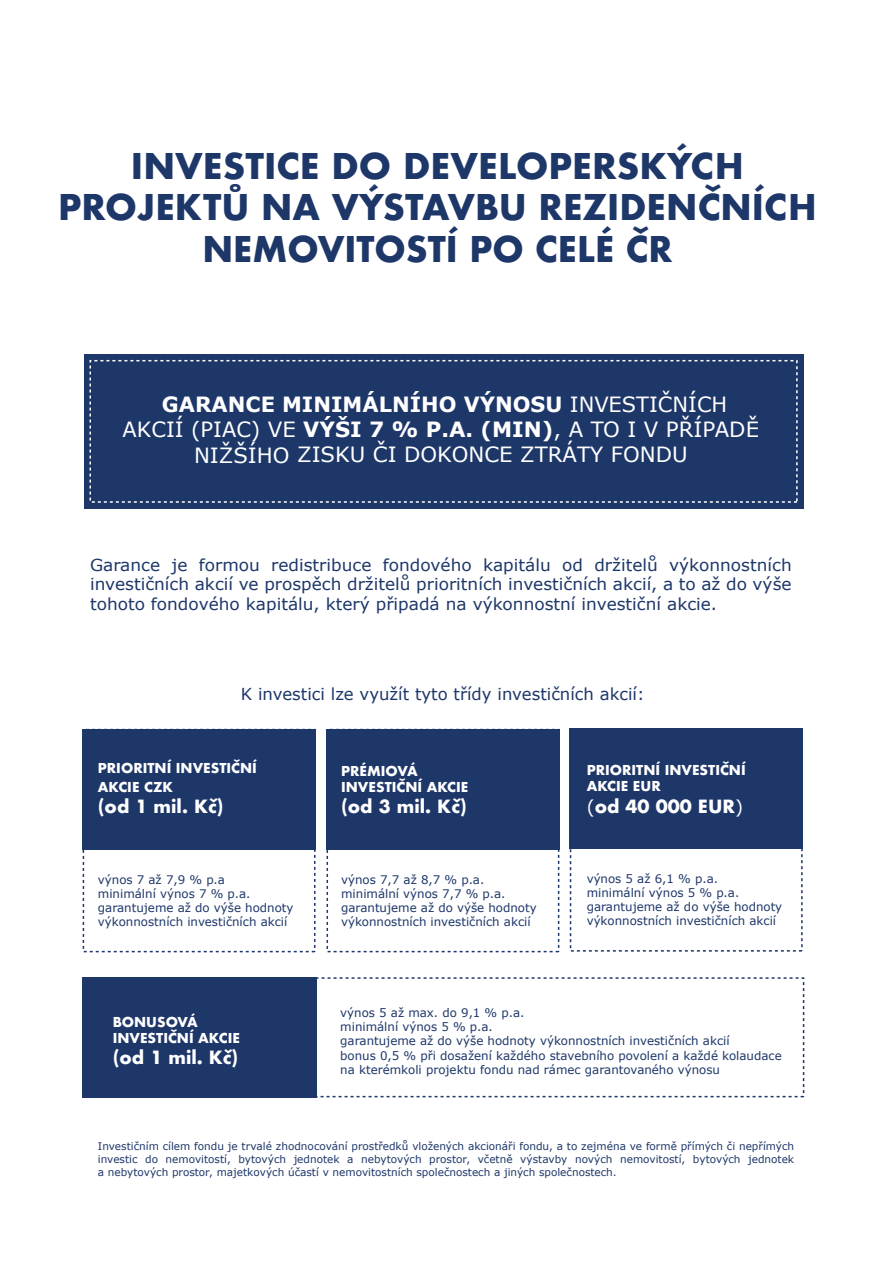
<style>
.page{position:relative;width:893px;height:1263px;background:#fff}
.page>*{position:absolute;margin:0;border:0;box-sizing:border-box;transform-origin:0 0}
.t1{font:700 34.5px/41.4px "Futura";color:#1e3769;text-align:center}
.t2{font:21px/25.2px "Verdana";color:#fff;text-align:center}
.t3{font:700 17.7px "Futura";color:#fff}
.t4{font:16.5px/19.8px "Verdana";color:#1e3769;text-align:justify}
.t5{font:700 13.35px/15.9px "Futura";color:#fff}
.t6{font:11.85px/14.2px "Verdana";color:#1e3769}
.t7{font:10.5px/12.6px "Verdana";color:#1e3769;text-align:justify}
.s1{font-weight:700}
.s2{font-family:"Verdana";font-weight:400}
</style>
<div class="page">
<div style="left:84px;top:354px;width:720px;height:154px;background:#1e3769"></div>
<div style="left:327px;top:729px;width:233px;height:121px;background:#1e3769"></div>
<div style="left:83px;top:729px;width:232px;height:223px;border:2px dashed #1e3769"></div>
<div style="left:83px;top:729px;width:233px;height:121px;background:#1e3769"></div>
<div style="left:82px;top:977px;width:234px;height:121px;background:#1e3769"></div>
<div style="left:570px;top:728px;width:233px;height:224px;border:2px dashed #1e3769"></div>
<div style="left:90px;top:360px;width:708px;height:143px;border:2px dashed #fff"></div>
<div style="left:570px;top:728px;width:233px;height:121px;background:#1e3769"></div>
<h1 class="t1" style="left:58px;top:145px;width:760px">INVESTICE DO DEVELOPERSKÝCH<br>PROJEKTŮ NA VÝSTAVBU REZIDENČNÍCH<br>NEMOVITOSTÍ PO CELÉ ČR</h1>
<h2 class="t2" style="left:123px;top:392px;width:638px"><span class="s1">GARANCE MINIMÁLNÍHO VÝNOSU</span> INVESTIČNÍCH<br>AKCIÍ (PIAC) VE <span class="s1">VÝŠI 7 % P.A. (MIN)</span>, A TO I V PŘÍPADĚ<br>NIŽŠÍHO ZISKU ČI DOKONCE ZTRÁTY FONDU</h2>
<p class="t4" style="left:90px;top:555px;width:703px">Garance je formou redistribuce fondového kapitálu od držitelů výkonnostních investičních akcií ve prospěch držitelů prioritních investičních akcií, a to až do výše tohoto fondového kapitálu, který připadá na výkonnostní investiční akcie.</p>
<h3 class="t4" style="left:241px;top:684px;width:405px">K investici lze využít tyto třídy investičních akcií:</h3>
<p class="t5" style="left:98px;top:759px;width:161px;line-height:18.9px">PRIORITNÍ INVESTIČNÍ<br>AKCIE CZK</p>
<h3 class="t3" style="left:98px;top:794px;width:127px">(od 1 mil. Kč)</h3>
<p class="t6" style="left:98px;top:872px;width:197px">výnos 7 až 7,9 % p.a<br>minimální výnos 7 % p.a. garantujeme až do výše hodnoty výkonnostních investičních akcií</p>
<p class="t5" style="left:113px;top:1014px;width:129px">BONUSOVÁ<br>INVESTIČNÍ AKCIE</p>
<h3 class="t3" style="left:113px;top:1044px;width:127px">(od 1 mil. Kč)</h3>
<p class="t5" style="left:341px;top:763px;width:129px">PRÉMIOVÁ<br>INVESTIČNÍ AKCIE</p>
<h3 class="t3" style="left:341px;top:794px;width:127px">(od 3 mil. Kč)</h3>
<p class="t6" style="left:341px;top:872px;width:197px">výnos 7,7 až 8,7 % p.a. minimální výnos 7,7 % p.a. garantujeme až do výše hodnoty výkonnostních investičních akcií</p>
<p class="t5" style="left:587px;top:762px;width:161px">PRIORITNÍ INVESTIČNÍ<br>AKCIE EUR</p>
<h3 class="t3" style="left:587px;top:793px;width:158px"><span class="s2">(</span>od 40 000 EUR<span class="s2">)</span></h3>
<p class="t6" style="left:587px;top:872px;width:197px">výnos 5 až 6,1 % p.a.<br>minimální výnos 5 % p.a. garantujeme až do výše hodnoty výkonnostních investičních akcií</p>
<p class="t6" style="left:340px;top:1006px;width:443px">výnos 5 až max. do 9,1 % p.a.<br>minimální výnos 5 % p.a.<br>garantujeme až do výše hodnoty výkonnostních investičních akcií<br>bonus 0,5 % při dosažení každého stavebního povolení a každé kolaudace na kterémkoli projektu fondu nad rámec garantovaného výnosu</p>
<p class="t7" style="left:98px;top:1140px;width:698px">Investičním cílem fondu je trvalé zhodnocování prostředků vložených akcionáři fondu, a to zejména ve formě přímých či nepřímých investic do nemovitostí, bytových jednotek a nebytových prostor, včetně výstavby nových nemovitostí, bytových jednotek a nebytových prostor, majetkových účastí v nemovitostních společnostech a jiných společnostech.</p>
</div>
